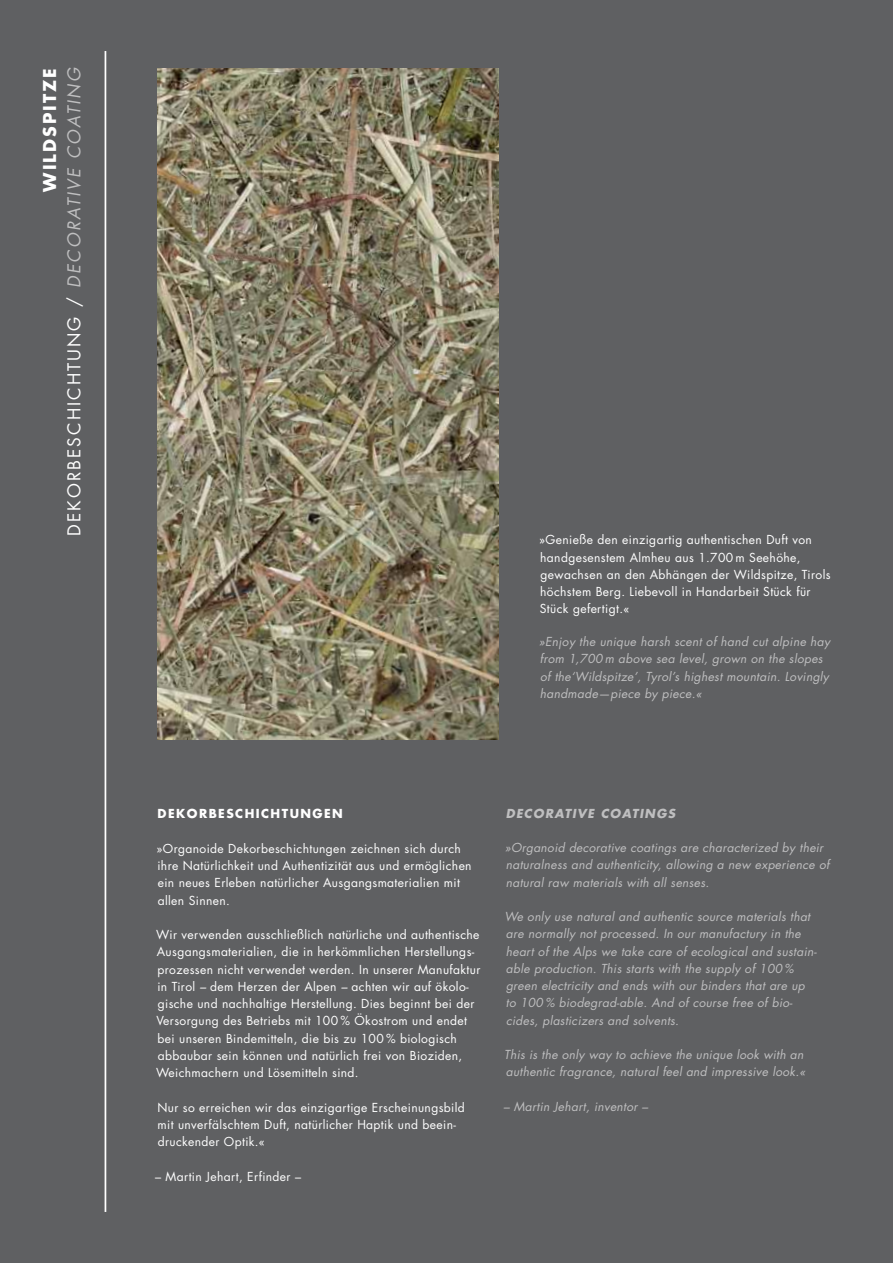
<style>
.page{position:relative;width:893px;height:1263px;background:#5f6062}
.page>*{position:absolute;margin:0;border:0;box-sizing:border-box;transform-origin:0 0}
.t1{font:17.25px/24.2px "Futura";letter-spacing:.12em;color:#fff;text-align:right}
.t2{font:12.15px/17.2px "Futura";letter-spacing:.03em;color:#fff}
.t3{font:italic 12.15px/17.2px "Futura";letter-spacing:.025em;color:#bfbfc0}
.t4{font:700 12.15px "Futura";letter-spacing:.12em;color:#fff}
.t5{font:italic 700 12.15px "Futura";letter-spacing:.1em;color:#bfbfc0}
.s1{font-weight:700}
.s2{font-style:italic;color:#bfbfc0}
.s3{font-style:italic}
</style>
<div class="page">
<img style="left:157px;top:68px;width:342px;height:672px">
<hr style="left:105px;top:51px;width:1px;height:1161px;background:#fff">
<h1 class="t1" style="left:38px;top:536px;width:470px;rotate:-90deg"><span class="s1">WILDSPITZE<br></span>dekorbeschichtung / <span class="s2">decorative coating</span></h1>
<p class="t2" style="left:539px;top:531px;width:293px">»Genieße den einzigartig authentischen Duft von handgesenstem Almheu aus 1.700 m Seehöhe, gewachsen an den Abhängen der Wildspitze, Tirols höchstem Berg. Liebevoll in Handarbeit Stück für Stück gefertigt.«</p>
<p class="t3" style="left:539px;top:633px;width:294px">»Enjoy the unique harsh scent of hand cut alpine hay from 1,700 m above sea level, grown on the slopes of the‘Wildspitze’, Tyrol’s highest mountain. Lovingly handmade—piece by piece.«</p>
<p class="t4" style="left:158px;top:805px;width:187px">DEKORBESCHICHTUNGEN</p>
<p class="t2" style="left:157px;top:840px;width:317px">»Organoide Dekorbeschichtungen zeichnen sich durch ihre Natürlichkeit und Authentizität aus und ermöglichen ein neues Erleben natürlicher Ausgangsmaterialien mit allen Sinnen.</p>
<p class="t2" style="left:156px;top:926px;width:326px">Wir verwenden ausschließlich natürliche und authentische Ausgangsmaterialien, die in herkömmlichen Herstellungs&shy;prozessen nicht verwendet werden. In unserer Manufaktur in Tirol <span class="s3">–</span> dem Herzen der Alpen <span class="s3">–</span> achten wir auf ökolo&shy;gische und nachhaltige Herstellung. Dies beginnt bei der Versorgung des Betriebs mit 100 % Ökostrom und endet bei unseren Bindemitteln, die bis zu 100 % biologisch abbaubar sein können und natürlich frei von Bioziden, Weichmachern und Lösemitteln sind.</p>
<p class="t2" style="left:157px;top:1099px;width:309px">N ur so erreichen wir das einzigartige Erscheinungsbild mit unverfälschtem Duft, natürlicher Haptik und beein&shy;druckender Optik.«</p>
<p class="t2" style="left:155px;top:1168px;width:148px">– Martin Jehart, Erfinder –</p>
<p class="t5" style="left:506px;top:805px;width:171px">DECORATIVE COATINGS</p>
<p class="t3" style="left:505px;top:839px;width:328px">»Organoid decorative coatings are characterized by their naturalness and authenticity, allowing a new experience of natural raw materials with all senses.</p>
<p class="t3" style="left:504px;top:908px;width:314px">We only use natural and authentic source materials that are normally not processed. In our manufactury in the heart of the Alps we take care of ecological and sustain&shy;able production. This starts with the supply of 100 % green electricity and ends with our binders that are up<br>to 100 % biodegrad-able. And of course free of bio&shy;cides, plasticizers and solvents.</p>
<p class="t3" style="left:504px;top:1046px;width:303px">This is the only way to achieve the unique look with an authentic fragrance, natural feel and impressive look.«</p>
<p class="t3" style="left:503px;top:1098px;width:146px">– Martin Jehart, inventor –</p>
</div>
